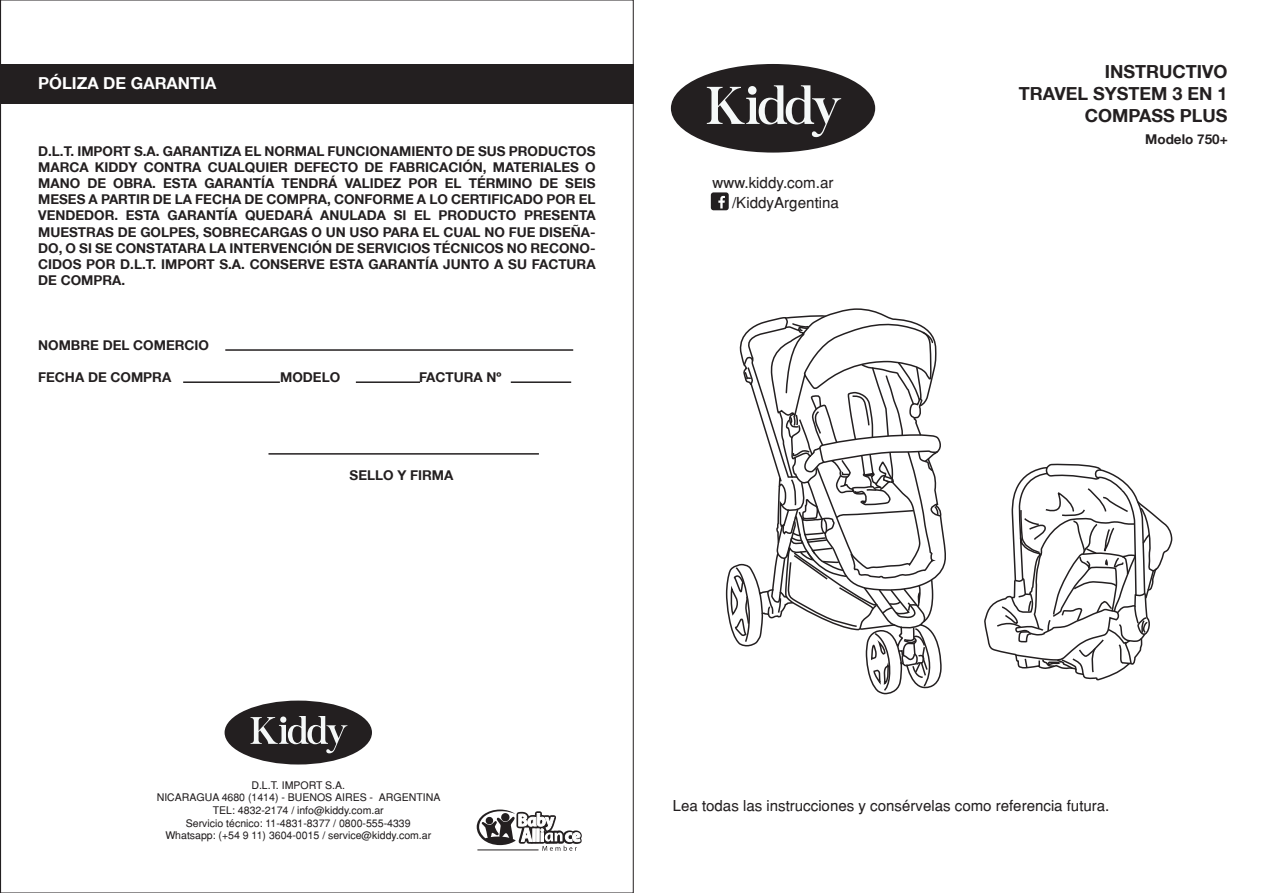
<style>
.page{position:relative;width:1266px;height:893px;background:#fff}
.page>*{position:absolute;margin:0;border:0;box-sizing:border-box;transform-origin:0 0}
.t1{font:700 18px/21.6px "Helvetica 75";color:#231f20;text-align:right}
.t2{font:700 16.5px "Helvetica 75";color:#fff}
.t3{font:15.15px/20.2px "Helvetica";color:#231f20}
.t4{font:15px "Helvetica";color:#231f20}
.t5{font:700 13.5px/16.2px "Helvetica 75";color:#231f20;text-align:justify}
.t6{font:10.5px/12.6px "Helvetica";color:#231f20;text-align:center}
</style>
<div class="page">
<hr style="left:225px;top:349px;width:348px;height:2px;background:#231f20">
<hr style="left:183px;top:381px;width:97px;height:2px;background:#231f20">
<hr style="left:268px;top:453px;width:271px;height:2px;background:#231f20">
<hr style="left:356px;top:381px;width:64px;height:2px;background:#231f20">
<hr style="left:511px;top:381px;width:60px;height:2px;background:#231f20">
<svg style="left:477px;top:809px;width:105px;height:42px"></svg>
<div style="left:711px;top:192px;width:17px;height:18px;background:#231f20;border-radius:3px"></div>
<svg style="left:718px;top:196px;width:7px;height:12px"></svg>
<div style="left:671px;top:64px;width:204px;height:89px;background:#231f20;border-radius:50%"></div>
<svg style="left:707px;top:85px;width:134px;height:52px"></svg>
<div style="left:0;top:64px;width:633px;height:40px;background:#231f20"></div>
<svg style="left:730px;top:315px;width:213px;height:379px"></svg>
<svg style="left:984px;top:463px;width:189px;height:218px"></svg>
<div style="left:224px;top:701px;width:148px;height:63px;background:#231f20;border-radius:50%"></div>
<svg style="left:250px;top:716px;width:97px;height:37px"></svg>
<p class="t2" style="left:38px;top:73px;width:180px">PÓLIZA DE GARANTIA</p>
<p class="t5" style="left:38px;top:142px;width:559px">D.L.T. IMPORT S.A. GARANTIZA EL NORMAL FUNCIONAMIENTO DE SUS PRODUCTOS MARCA KIDDY CONTRA CUALQUIER DEFECTO DE FABRICACIÓN, MATERIALES O MANO DE OBRA. ESTA GARANTÍA TENDRÁ VALIDEZ POR EL TÉRMINO DE SEIS MESES A PARTIR DE LA FECHA DE COMPRA, CONFORME A LO CERTIFICADO POR EL VENDEDOR. ESTA GARANTÍA QUEDARÁ ANULADA SI EL PRODUCTO PRESENTA MUESTRAS DE GOLPES, SOBRECARGAS O UN USO PARA EL CUAL NO FUE DISEÑA-DO, O SI SE CONSTATARA LA INTERVENCIÓN DE SERVICIOS TÉCNICOS NO RECONO-CIDOS POR D.L.T. IMPORT S.A. CONSERVE ESTA GARANTÍA JUNTO A SU FACTURA DE COMPRA.</p>
<p class="t5" style="left:38px;top:337px;width:172px">NOMBRE DEL COMERCIO</p>
<p class="t5" style="left:38px;top:369px;width:135px">FECHA DE COMPRA</p>
<p class="t5" style="left:280px;top:369px;width:62px">MODELO</p>
<p class="t5" style="left:419px;top:369px;width:84px">FACTURA Nº</p>
<p class="t5" style="left:349px;top:466px;width:105px">SELLO Y FIRMA</p>
<p class="t3" style="left:732px;top:172px;width:108px;text-indent:-20px">www.kiddy.com.ar /KiddyArgentina</p>
<h1 class="t1" style="left:1019px;top:61px;width:210px">INSTRUCTIVO<br>TRAVEL SYSTEM 3 EN 1<br>COMPASS PLUS</h1>
<p class="t5" style="left:1145px;top:131px;width:84px">Modelo 750+</p>
<p class="t6" style="left:157px;top:779px;width:285px">D.L.T. IMPORT S.A.<br>NICARAGUA 4680 (1414) - BUENOS AIRES - ARGENTINA TEL: 4832-2174 / info@kiddy.com.ar<br>Servicio técnico: 11-4831-8377 / 0800-555-4339<br>Whatsapp: (+54 9 11) 3604-0015 / service@kiddy.com.ar</p>
<p class="t4" style="left:673px;top:796px;width:438px">Lea todas las instrucciones y consérvelas como referencia futura.</p>
</div>
